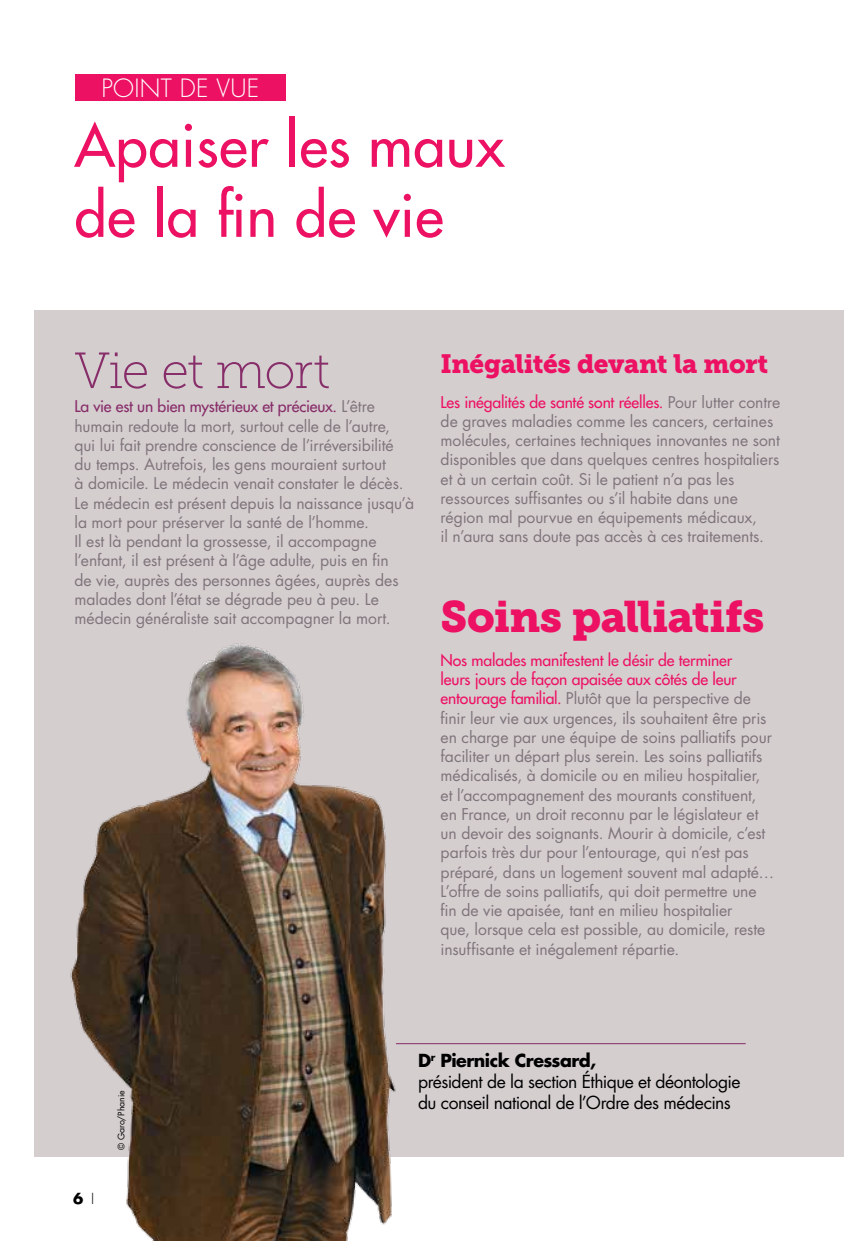
<style>
.page{position:relative;width:844px;height:1241px;background:#fff}
.page>*{position:absolute;margin:0;border:0;box-sizing:border-box;transform-origin:0 0}
.t1{font:500 57.75px/70px "Futura Std";letter-spacing:.01em;color:#ed1163}
.t2{font:50.75px "Museo Slab 100";letter-spacing:-.03em;color:#872d69}
.t3{font:43.75px "Museo Slab 900";letter-spacing:-.02em;color:#ed1163}
.t4{font:26.25px "Museo Slab 900";letter-spacing:-.02em;color:#ed1163}
.t5{font:300 24.5px "Futura Std";color:#fff}
.t6{font:17.5px/21px "Futura Std";letter-spacing:-.03em;color:#000}
.t7{font:15.75px/19.2px "Futura Std";letter-spacing:-.005em;color:#7e747b}
.t8{font:700 14.88px "Futura Std";color:#000}
.t9{font:8.75px "Futura Std";letter-spacing:.005em;color:#000}
.s1{font-weight:500;color:#872d69}
.s2{font-weight:500;color:#ed1163}
.s3{font-weight:300}
.s4{font-weight:700}
</style>
<div class="page">
<div style="left:35px;top:310px;width:808px;height:846px;background:#d5cecf"></div>
<hr style="left:396px;top:1043px;width:349px;height:1px;background:#872d69">
<img style="left:40px;top:643px;width:426px;height:597px">
<div style="left:75px;top:74px;width:210px;height:27px;background:#ed1163"></div>
<h3 class="t5" style="left:101px;top:73px;width:15px">POIN</h3>
<h3 class="t5" style="left:161px;top:73px;width:84px">T DE VUE</h3>
<h1 class="t1" style="left:74px;top:111px;width:431px">Apaiser les maux de la fin de vie</h1>
<h2 class="t2" style="left:74px;top:343px;width:257px">Vie et mort</h2>
<p class="t7" style="left:74px;top:397px;width:341px"><span class="s1">La vie est un bien mystérieux et précieux.</span> L’être humain redoute la mort, surtout celle de l’autre, qui lui fait prendre conscience de l’irréversibilité du temps. Autrefois, les gens mouraient surtout<br>à domicile. Le médecin venait constater le décès.<br>Le médecin est présent depuis la naissance jusqu’à la mort pour préserver la santé de l’homme.<br>Il est là pendant la grossesse, il accompagne l’enfant, il est présent à l’âge adulte, puis en fin<br>de vie, auprès des personnes âgées, auprès des malades dont l’état se dégrade peu à peu. Le médecin généraliste sait accompagner la mort.</p>
<h3 class="t4" style="left:440px;top:349px;width:329px">Inégalités devant la mort</h3>
<p class="t7" style="left:440px;top:392px;width:341px"><span class="s2">Les inégalités de santé sont réelles.</span> Pour lutter contre de graves maladies comme les cancers, certaines molécules, certaines techniques innovantes ne sont disponibles que dans quelques centres hospitaliers et à un certain coût. Si le patient n’a pas les ressources suffisantes ou s’il habite dans une région mal pourvue en équipements médicaux,<br>il n’aura sans doute pas accès à ces traitements.</p>
<h3 class="t3" style="left:440px;top:591px;width:325px">Soins palliatifs</h3>
<p class="t7" style="left:440px;top:650px;width:335px"><span class="s2">Nos malades manifestent le désir de terminer<br>leurs jours de façon apaisée aux côtés de leur entourage familial.</span> Plutôt que la perspective de finir leur vie aux urgences, ils souhaitent être pris en charge par une équipe de soins palliatifs pour faciliter un départ plus serein. Les soins palliatifs médicalisés, à domicile ou en milieu hospitalier, et l’accompagnement des mourants constituent, en France, un droit reconnu par le législateur et un devoir des soignants. Mourir à domicile, c’est parfois très dur pour l’entourage, qui n’est pas préparé, dans un logement souvent mal adapté… L’offre de soins palliatifs, qui doit permettre une fin de vie apaisée, tant en milieu hospitalier<br>que, lorsque cela est possible, au domicile, reste insuffisante et inégalement répartie.</p>
<p class="t8" style="left:73px;top:1187px;width:23px">6 <span class="s3">I</span></p>
<p class="t9" style="left:116px;top:1149px;width:61px;rotate:-90deg">© Garo/Phanie</p>
<p class="t6" style="left:418px;top:1049px;width:324px"><span class="s4">D</span><sup>r</sup> <span class="s4">Piernick Cressard,<br></span>président de la section éthique et déontologie du conseil national de l’Ordre des médecins</p>
</div>
